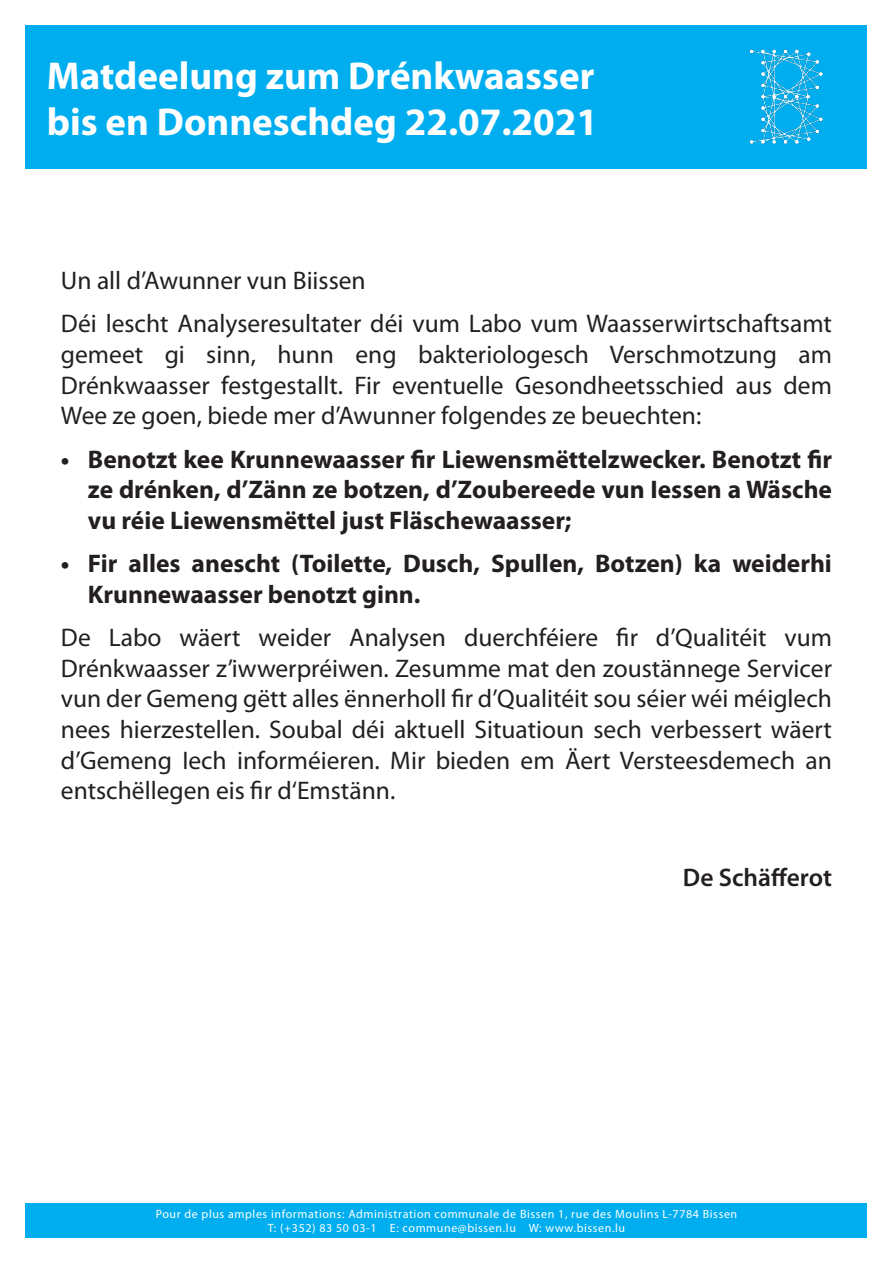
<style>
.page{position:relative;width:893px;height:1263px;background:#fff}
.page>*{position:absolute;margin:0;border:0;box-sizing:border-box;transform-origin:0 0}
.t1{font:700 39px "Myriad Pro";color:#fff}
.t2{font:25.5px/30.6px "Myriad Pro";color:#231f20;text-align:justify}
.t3{font:700 25.5px/30.6px "Myriad Pro";color:#231f20;text-align:justify}
.t4{font:600 25.5px "Myriad Pro";color:#231f20}
.t5{font:12px "Myriad Pro";letter-spacing:.05em;color:#fff}
</style>
<div class="page">
<div style="left:26px;top:26px;width:841px;height:143px;background:#00aeef"></div>
<div style="left:26px;top:1203px;width:841px;height:34px;background:#00aeef"></div>
<img style="left:749px;top:49px;width:74px;height:95px">
<p class="t1" style="left:47px;top:50px;width:549px">Matdeelung zum Drénkwaasser</p>
<p class="t1" style="left:47px;top:97px;width:553px">bis en Donneschdeg 22.07.2021</p>
<p class="t2" style="left:61px;top:265px;width:306px">Un all d’Awunner vun Biissen</p>
<p class="t2" style="left:61px;top:308px;width:773px">Déi lescht Analyseresultater déi vum Labo vum Waasserwirtschaftsamt gemeet gi sinn, hunn eng bakteriologesch Verschmotzung am Drénkwaasser festgestallt. Fir eventuelle Gesondheetsschied aus dem Wee ze goen, biede mer d’Awunner folgendes ze beuechten:</p>
<p class="t3" style="left:88px;top:443px;width:746px;text-indent:-27px">• Benotzt kee Krunnewaasser fir Liewensmëttelzwecker. Benotzt fir ze drénken, d’Zänn ze botzen, d’Zoubereede vun Iessen a Wäsche vu réie Liewensmëttel just Fläschewaasser;</p>
<p class="t3" style="left:88px;top:547px;width:745px;text-indent:-27px">• Fir alles anescht (Toilette, Dusch, Spullen, Botzen) ka weiderhi<br>Krunnewaasser benotzt ginn.</p>
<p class="t2" style="left:61px;top:622px;width:773px">De Labo wäert weider Analysen duerchféiere fir d’Qualitéit vum Drénkwaasser z’iwwerpréiwen. Zesumme mat den zoustännege Servicer vun der Gemeng gëtt alles ënnerholl fir d’Qualitéit sou séier wéi méiglech nees hierzestellen. Soubal déi aktuell Situatioun sech verbessert wäert d’Gemeng Iech informéieren. Mir bieden em Äert Versteesdemech an entschëllegen eis fir d‘Emstänn.</p>
<p class="t4" style="left:683px;top:861px;width:151px">De Schäfferot</p>
<p class="t5" style="left:156px;top:1206px;width:583px">Pour de plus amples informations: Administration communale de Bissen 1, rue des Moulins L-7784 Bissen</p>
<p class="t5" style="left:268px;top:1220px;width:359px">T: (+352) 83 50 03-1 E: commune@bissen.lu W: www.bissen.lu</p>
</div>
